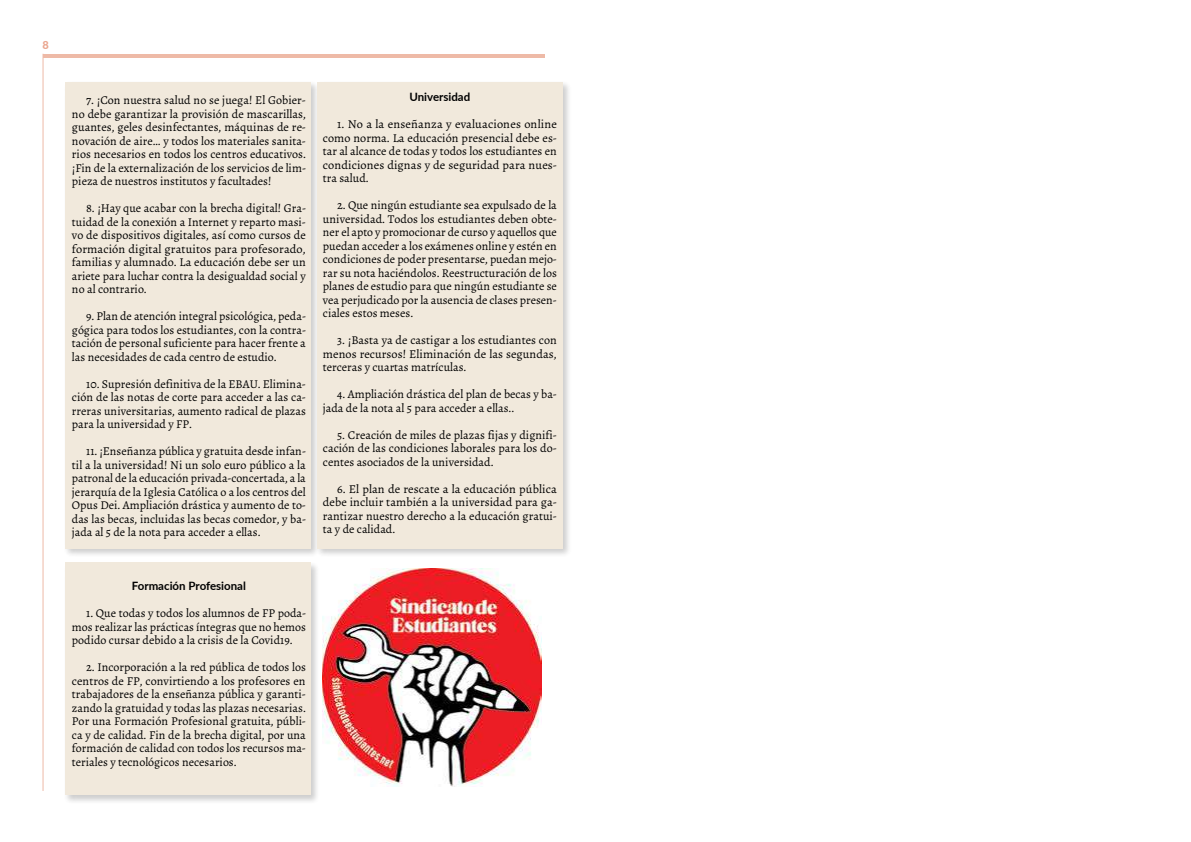
<style>
.page{position:relative;width:1191px;height:842px;background:#fff}
.page>*{position:absolute;margin:0;border:0;box-sizing:border-box;transform-origin:0 0}
.t1{font:12px/13.5px "Alegreya";color:#000;text-align:justify}
.t2{font:700 11.5px "Lato";color:#000}
.t3{font:800 11px "Lato";color:#eaa68f}
</style>
<div class="page">
<hr style="left:43px;top:54px;width:501px;height:3px;background:#eebaa7">
<hr style="left:43px;top:54px;width:1px;height:737px;background:#eebaa7">
<div style="left:64px;top:81px;width:256px;height:477px;background:#000;opacity:.2"></div>
<div style="left:65px;top:82px;width:245px;height:467px;background:#f1e9dc"></div>
<div style="left:316px;top:81px;width:256px;height:477px;background:#000;opacity:.2"></div>
<div style="left:317px;top:82px;width:246px;height:467px;background:#f1e9dc"></div>
<div style="left:64px;top:561px;width:256px;height:243px;background:#000;opacity:.2"></div>
<div style="left:65px;top:563px;width:245px;height:232px;background:#f1e9dc"></div>
<img style="left:323px;top:569px;width:218px;height:218px">
<p class="t3" style="left:43px;top:37px;width:8px">8</p>
<p class="t1" style="left:72px;top:94px;width:236px;text-indent:14px">7. ¡Con nuestra salud no se juega! El Gobier&shy;no debe garantizar la provisión de mascarillas, guantes, geles desinfectantes, máquinas de re&shy;novación de aire… y todos los materiales sanita&shy;rios necesarios en todos los centros educativos. ¡Fin de la externalización de los servicios de lim&shy;pieza de nuestros institutos y facultades!</p>
<p class="t1" style="left:72px;top:202px;width:235px;text-indent:14px">8. ¡Hay que acabar con la brecha digital! Gra&shy;tuidad de la conexión a Internet y reparto masi&shy;vo de dispositivos digitales, así como cursos de formación digital gratuitos para profesorado, familias y alumnado. La educación debe ser un ariete para luchar contra la desigualdad social y no al contrario.</p>
<p class="t1" style="left:72px;top:310px;width:235px;text-indent:14px">9. Plan de atención integral psicológica, peda&shy;gógica para todos los estudiantes, con la contra&shy;tación de personal suficiente para hacer frente a las necesidades de cada centro de estudio.</p>
<p class="t1" style="left:72px;top:377px;width:235px;text-indent:14px">10. Supresión definitiva de la EBAU. Elimina&shy;ción de las notas de corte para acceder a las ca&shy;rreras universitarias, aumento radical de plazas para la universidad y FP.</p>
<p class="t1" style="left:72px;top:445px;width:235px;text-indent:14px">11. ¡Enseñanza pública y gratuita desde infan&shy;til a la universidad! Ni un solo euro público a la patronal de la educación privada-concertada, a la jerarquía de la Iglesia Católica o a los centros del Opus Dei. Ampliación drástica y aumento de to&shy;das las becas, incluidas las becas comedor, y ba&shy;jada al 5 de la nota para acceder a ellas.</p>
<p class="t2" style="left:409px;top:89px;width:62px">Universidad</p>
<p class="t1" style="left:323px;top:118px;width:236px;text-indent:14px">1. No a la enseñanza y evaluaciones online como norma. La educación presencial debe es&shy;tar al alcance de todas y todos los estudiantes en condiciones dignas y de seguridad para nues&shy;tra salud.</p>
<p class="t1" style="left:323px;top:199px;width:235px;text-indent:14px">2. Que ningún estudiante sea expulsado de la universidad. Todos los estudiantes deben obte&shy;ner el apto y promocionar de curso y aquellos que puedan acceder a los exámenes online y estén en condiciones de poder presentarse, puedan mejo&shy;rar su nota haciéndolos. Reestructuración de los planes de estudio para que ningún estudiante se vea perjudicado por la ausencia de clases presen&shy;ciales estos meses.</p>
<p class="t1" style="left:323px;top:334px;width:235px;text-indent:14px">3. ¡Basta ya de castigar a los estudiantes con menos recursos! Eliminación de las segundas, terceras y cuartas matrículas.</p>
<p class="t1" style="left:323px;top:388px;width:235px;text-indent:14px">4. Ampliación drástica del plan de becas y ba&shy;jada de la nota al 5 para acceder a ellas..</p>
<p class="t1" style="left:323px;top:428px;width:235px;text-indent:14px">5. Creación de miles de plazas fijas y dignifi&shy;cación de las condiciones laborales para los do&shy;centes asociados de la universidad.</p>
<p class="t1" style="left:323px;top:482px;width:235px;text-indent:14px">6. El plan de rescate a la educación pública debe incluir también a la universidad para ga&shy;rantizar nuestro derecho a la educación gratui&shy;ta y de calidad.</p>
<p class="t2" style="left:132px;top:578px;width:116px">Formación Profesional</p>
<p class="t1" style="left:72px;top:607px;width:236px;text-indent:14px">1. Que todas y todos los alumnos de FP poda&shy;mos realizar las prácticas íntegras que no hemos podido cursar debido a la crisis de la Covid19.</p>
<p class="t1" style="left:72px;top:661px;width:235px;text-indent:14px">2. Incorporación a la red pública de todos los centros de FP, convirtiendo a los profesores en trabajadores de la enseñanza pública y garanti&shy;zando la gratuidad y todas las plazas necesarias.<br>Por una Formación Profesional gratuita, públi&shy;ca y de calidad. Fin de la brecha digital, por una formación de calidad con todos los recursos ma&shy;teriales y tecnológicos necesarios.</p>
</div>
